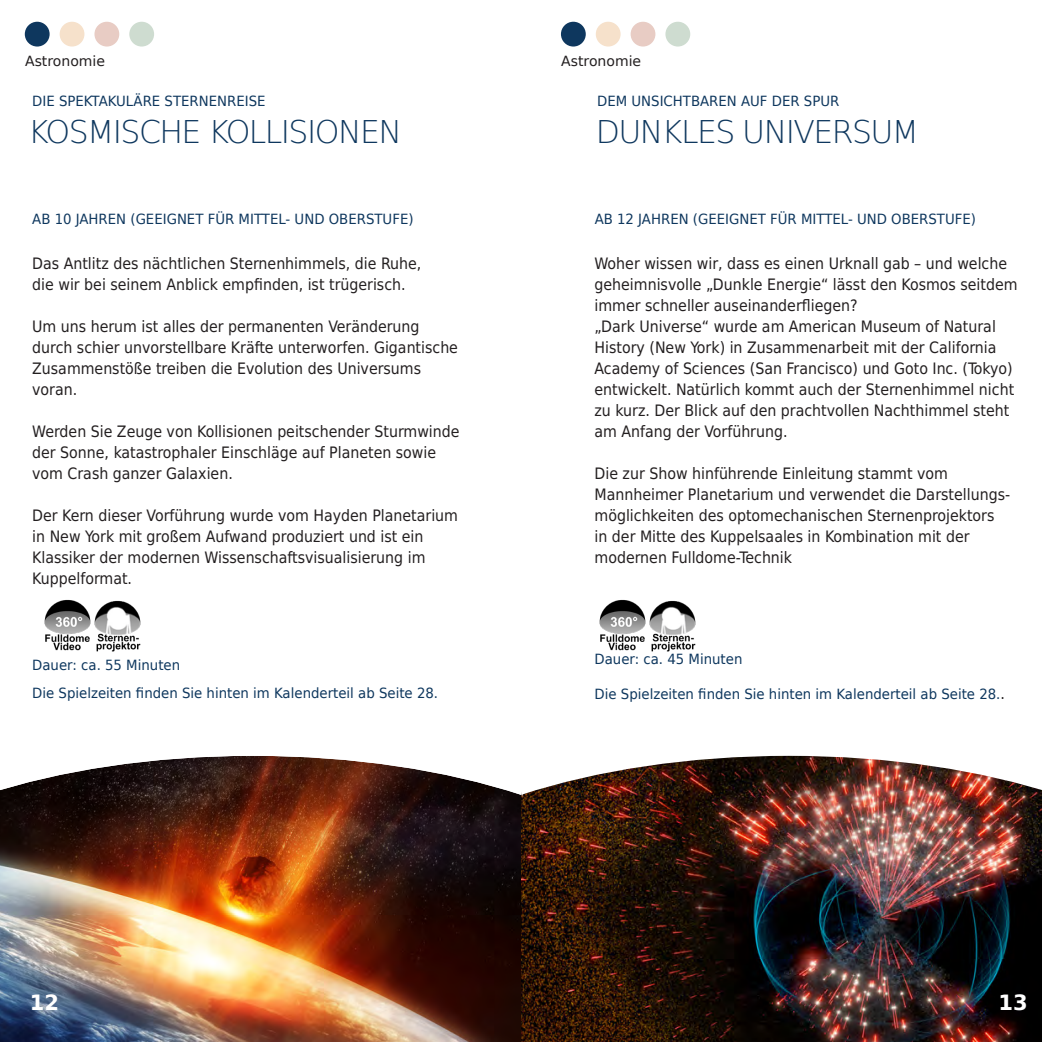
<style>
.page{position:relative;width:1042px;height:1042px;background:#fff}
.page>*{position:absolute;margin:0;border:0;box-sizing:border-box;transform-origin:0 0}
.t1{font:200 31.5px "DejaVu Sans";letter-spacing:-.05em;color:#0e375e}
.t2{font:700 21px "DejaVu Sans";color:#fff}
.t3{font:15.75px/21px "DejaVu Sans Condensed";color:#231f20}
.t4{font:14px "DejaVu Sans";color:#0e375e;scale:.95 1}
.t5{font:14px "DejaVu Sans";color:#231f20}
.s1{font-family:"DejaVu Sans Condensed";font-size:15.75px;color:#231f20}
</style>
<div class="page">
<img style="left:0;top:795px;width:1042px;height:247px">
<svg style="left:545px;top:21px;width:497px;height:774px"></svg>
<svg style="left:0;top:756px;width:493px;height:39px"></svg>
<div style="left:129px;top:22px;width:25px;height:25px;background:#cedcd0;border-radius:50%"></div>
<div style="left:94px;top:22px;width:25px;height:25px;background:#e8ccc4;border-radius:50%"></div>
<div style="left:60px;top:22px;width:24px;height:25px;background:#f6e1cb;border-radius:50%"></div>
<div style="left:25px;top:22px;width:25px;height:25px;background:#0e375e;border-radius:50%"></div>
<img style="left:95px;top:600px;width:46px;height:51px">
<img style="left:44px;top:599px;width:51px;height:51px">
<svg style="left:493px;top:786px;width:52px;height:11px"></svg>
<div style="left:665px;top:22px;width:25px;height:25px;background:#cedcd0;border-radius:50%"></div>
<div style="left:630px;top:22px;width:25px;height:25px;background:#e8ccc4;border-radius:50%"></div>
<div style="left:596px;top:22px;width:24px;height:25px;background:#f6e1cb;border-radius:50%"></div>
<div style="left:561px;top:22px;width:25px;height:25px;background:#0e375e;border-radius:50%"></div>
<img style="left:645px;top:595px;width:56px;height:56px">
<img style="left:594px;top:594px;width:56px;height:56px">
<p class="t5" style="left:25px;top:48px;width:81px">Astronomie</p>
<p class="t5" style="left:561px;top:48px;width:81px">Astronomie</p>
<p class="t4" style="left:32px;top:89px;width:247px">DIE SPEKTAKULÄRE STERNENREISE</p>
<p class="t4" style="left:597px;top:89px;width:256px">DEM UNSICHTBAREN AUF DER SPUR</p>
<p class="t1" style="left:28px;top:108px;width:375px">KOSMISCHE KOLLISIONEN</p>
<p class="t1" style="left:596px;top:108px;width:325px">DUNKLES UNIVERSUM</p>
<p class="t4" style="left:32px;top:207px;width:403px">AB 10 JAHREN (GEEIGNET FÜR MITTEL- UND OBERSTUFE)</p>
<p class="t3" style="left:32px;top:252px;width:391px">Das Antlitz des nächtlichen Sternenhimmels, die Ruhe, die wir bei seinem Anblick empfinden, ist trügerisch.</p>
<p class="t3" style="left:32px;top:315px;width:389px">Um uns herum ist alles der permanenten Veränderung</p>
<p class="t3" style="left:32px;top:336px;width:427px">durch schier unvorstellbare Kräfte unterworfen. Gigantische</p>
<p class="t3" style="left:32px;top:357px;width:390px">Zusammenstöße treiben die Evolution des Universums</p>
<p class="t3" style="left:32px;top:378px;width:47px">voran.</p>
<p class="t3" style="left:32px;top:420px;width:429px">Werden Sie Zeuge von Kollisionen peitschender Sturmwinde</p>
<p class="t3" style="left:32px;top:441px;width:405px">der Sonne, katastrophaler Einschläge auf Planeten sowie</p>
<p class="t3" style="left:32px;top:462px;width:202px">vom Crash ganzer Galaxien.</p>
<p class="t3" style="left:32px;top:504px;width:427px">Der Kern dieser Vorführung wurde vom Hayden Planetarium in New York mit großem Aufwand produziert und ist ein Klassiker der modernen Wissenschaftsvisualisierung im Kuppelformat.</p>
<p class="t4" style="left:595px;top:207px;width:403px">AB 12 JAHREN (GEEIGNET FÜR MITTEL- UND OBERSTUFE)</p>
<p class="t3" style="left:594px;top:252px;width:414px">Woher wissen wir, dass es einen Urknall gab – und welche</p>
<p class="t3" style="left:594px;top:273px;width:424px">geheimnisvolle „Dunkle Energie“ lässt den Kosmos seitdem</p>
<p class="t3" style="left:594px;top:294px;width:265px">immer schneller auseinanderfliegen?</p>
<p class="t3" style="left:594px;top:315px;width:403px">„Dark Universe“ wurde am American Museum of Natural</p>
<p class="t3" style="left:594px;top:336px;width:403px">History (New York) in Zusammenarbeit mit der California</p>
<p class="t3" style="left:594px;top:357px;width:420px">Academy of Sciences (San Francisco) und Goto Inc. (Tokyo)</p>
<p class="t3" style="left:594px;top:378px;width:421px">entwickelt. Natürlich kommt auch der Sternenhimmel nicht zu kurz. Der Blick auf den prachtvollen Nachthimmel steht am Anfang der Vorführung.</p>
<p class="t3" style="left:594px;top:462px;width:417px">Die zur Show hinführende Einleitung stammt vom Mannheimer Planetarium und verwendet die Darstellungs&shy;möglichkeiten des optomechanischen Sternenprojektors in der Mitte des Kuppelsaales in Kombination mit der</p>
<p class="t3" style="left:594px;top:546px;width:199px">modernen Fulldome-Technik</p>
<p class="t4" style="left:32px;top:652px;width:157px">Dauer: ca. 55 Minuten</p>
<p class="t4" style="left:32px;top:680px;width:429px">Die Spielzeiten finden Sie hinten im Kalenderteil ab Seite 28.</p>
<p class="t4" style="left:594px;top:647px;width:157px">Dauer: ca. 45 Minuten</p>
<p class="t4" style="left:594px;top:682px;width:433px">Die Spielzeiten finden Sie hinten im Kalenderteil ab Seite 28.<span class="s1">.</span></p>
<p class="t2" style="left:30px;top:985px;width:31px">12</p>
<p class="t2" style="left:998px;top:985px;width:31px">13</p>
</div>
